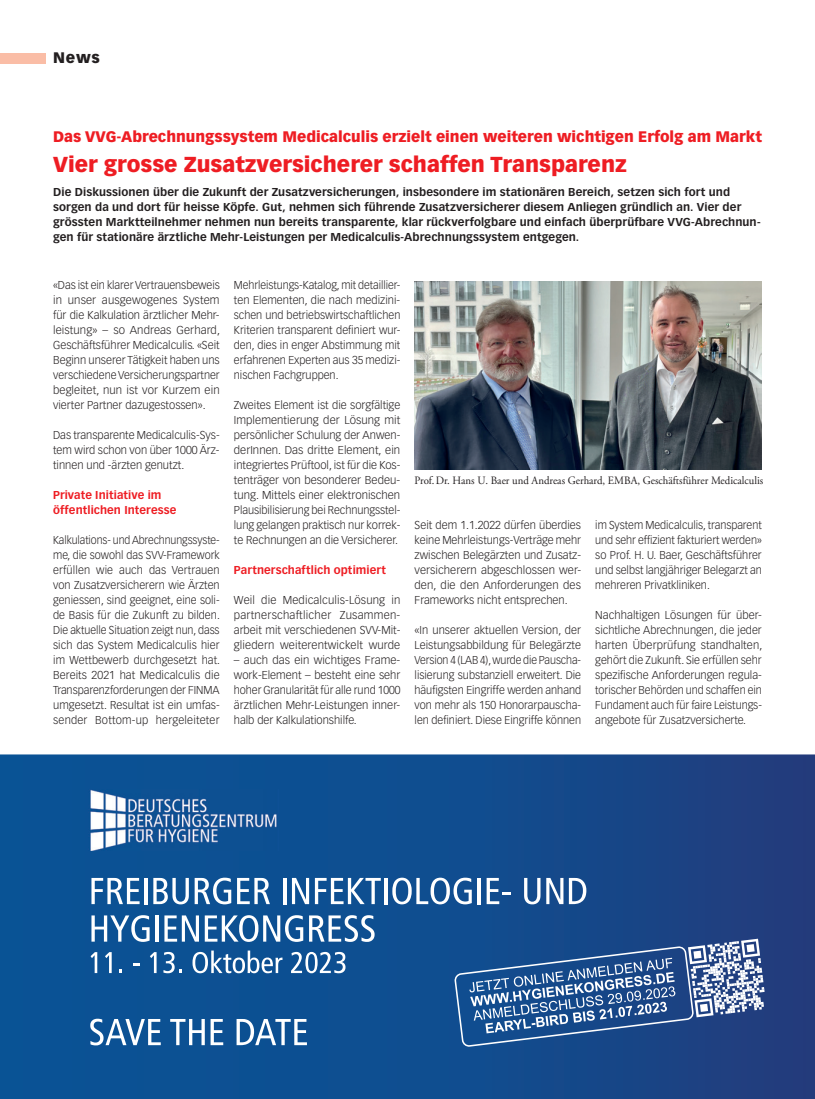
<style>
.page{position:relative;width:815px;height:1099px;background:#fff}
.page>*{position:absolute;margin:0;border:0;box-sizing:border-box;transform-origin:0 0}
.t1{font:900 21.25px "Vectora LT Std";color:#ee1d23}
.t2{font:900 15px "Vectora LT Std";color:#ee1d23}
.t3{font:900 15px "Vectora LT Std";color:#231f20}
.t4{font:300 11.25px/15px "Vectora LT Std";color:#231f20;text-align:justify}
.t5{font:700 11.25px/15px "Vectora LT Std";letter-spacing:.005em;color:#231f20}
.t6{font:300 11.25px/15px "Vectora LT Std";color:#231f20;text-align:justify;scale:.94 1}
.t7{font:300 11.25px/15px "Vectora LT Std";color:#231f20;text-align:justify;scale:.96 1}
.t8{font:11.25px "Adobe Garamond Pro";color:#231f20;scale:.96 1}
.t9{font:700 11.25px/15px "Vectora LT Std";letter-spacing:.005em;color:#ee1d23}
</style>
<div class="page">
<div style="left:0;top:53px;width:45px;height:10px;background:#fabda6"></div>
<svg style="left:0;top:754px;width:815px;height:344px;background:#124b8d"></svg>
<img style="left:89px;top:789px;width:189px;height:61px">
<svg style="left:91px;top:877px;width:49px;height:27px"></svg>
<hr style="left:144px;top:877px;width:4px;height:27px;background:#fff">
<svg style="left:153px;top:877px;width:36px;height:27px"></svg>
<svg style="left:195px;top:877px;width:36px;height:27px"></svg>
<svg style="left:237px;top:877px;width:33px;height:27px"></svg>
<hr style="left:283px;top:877px;width:3px;height:27px;background:#fff">
<svg style="left:292px;top:877px;width:17px;height:27px"></svg>
<svg style="left:315px;top:877px;width:66px;height:27px"></svg>
<hr style="left:384px;top:877px;width:4px;height:27px;background:#fff">
<svg style="left:392px;top:877px;width:80px;height:27px"></svg>
<hr style="left:478px;top:877px;width:3px;height:27px;background:#fff">
<svg style="left:487px;top:877px;width:24px;height:27px"></svg>
<svg style="left:524px;top:877px;width:16px;height:27px"></svg>
<svg style="left:546px;top:877px;width:17px;height:27px"></svg>
<svg style="left:569px;top:877px;width:17px;height:27px"></svg>
<svg style="left:91px;top:915px;width:59px;height:26px"></svg>
<hr style="left:155px;top:915px;width:4px;height:26px;background:#fff">
<svg style="left:164px;top:915px;width:35px;height:26px"></svg>
<svg style="left:205px;top:915px;width:98px;height:26px"></svg>
<svg style="left:309px;top:915px;width:66px;height:26px"></svg>
<svg style="left:91px;top:952px;width:6px;height:21px"></svg>
<svg style="left:105px;top:952px;width:7px;height:21px"></svg>
<svg style="left:133px;top:963px;width:6px;height:2px"></svg>
<svg style="left:150px;top:952px;width:7px;height:21px"></svg>
<svg style="left:163px;top:951px;width:19px;height:22px"></svg>
<svg style="left:193px;top:950px;width:89px;height:23px"></svg>
<svg style="left:291px;top:951px;width:55px;height:22px"></svg>
<svg style="left:90px;top:1018px;width:71px;height:27px"></svg>
<svg style="left:170px;top:1018px;width:35px;height:27px"></svg>
<svg style="left:211px;top:1018px;width:12px;height:27px"></svg>
<svg style="left:237px;top:1018px;width:70px;height:27px"></svg>
<svg style="left:454px;top:938px;width:311px;height:109px;background:#446a9e"></svg>
<img style="left:415px;top:281px;width:347px;height:188px">
<h2 class="t3" style="left:53px;top:49px;width:48px">News</h2>
<h2 class="t2" style="left:53px;top:127px;width:710px">Das VVG-Abrechnungssystem Medicalculis erzielt einen weiteren wichtigen Erfolg am Markt</h2>
<h1 class="t1" style="left:53px;top:151px;width:575px">Vier grosse Zusatzversicherer schaffen Transparenz</h1>
<p class="t5" style="left:53px;top:184px;width:709px">Die Diskussionen über die Zukunft der Zusatzversicherungen, insbesondere im stationären Bereich, setzen sich fort und sorgen da und dort für heisse Köpfe. Gut, nehmen sich führende Zusatzversicherer diesem Anliegen gründlich an. Vier der grössten Marktteilnehmer nehmen nun bereits transparente, klar rückverfolgbare und einfach überprüfbare VVG-Abrechnun&shy;gen für stationäre ärztliche Mehr-Leistungen per Medicalculis-Abrechnungssystem entgegen.</p>
<p class="t4" style="left:53px;top:278px;width:168px">«Das ist ein klarer Vertrauensbeweis in unser ausgewogenes System für die Kalkulation ärztlicher Mehr&shy;leistung» – so Andreas Gerhard, Geschäftsführer Medicalculis. «Seit Beginn unserer Tätigkeit haben uns verschiedene Versicherungspartner begleitet, nun ist vor Kurzem ein vierter Partner dazugestossen».</p>
<p class="t4" style="left:53px;top:428px;width:168px">Das transparente Medicalculis-Sys&shy;tem wird schon von ü ber 1000 Ärz&shy;tinnen und -ärzten genutzt.</p>
<p class="t9" style="left:53px;top:488px;width:125px">Private Initiative im öffentlichen Interesse</p>
<p class="t6" style="left:53px;top:533px;width:179px">Kalkulations- und Abrechnungssyste&shy;me, die sowohl das SVV- Framework erfüllen wie auch das Vertrauen von Zusatzversicherern wie Ärzten geniessen, sind geeignet, eine soli&shy;de Basis für die Zukunft zu bilden.<br>Die aktuelle Situation zeigt nun, dass sich das System Medicalculis hier im Wettbewerb durchgesetzt hat.<br>Bereits 2021 hat Medicalculis die Transparenzforderungen der FINMA umgesetzt. Resultat ist ein umfas&shy;sender Bottom-up hergeleiteter</p>
<p class="t7" style="left:234px;top:278px;width:175px">Mehrleistungs-Katalog, mit detaillier&shy;ten Elementen, die nach medizini&shy;schen und betriebswirtschaftlichen Kriterien transparent definiert wur&shy;den, dies in enger Abstimmung mit erfahrenen Experten aus 35 medizi&shy;nischen Fachgruppen.</p>
<p class="t4" style="left:234px;top:398px;width:168px">Zweites Element ist die sorgfältige Implementierung der Lösung mit persönlicher Schulung der Anwen&shy;derInnen. Das dritte Element, ein integriertes Prü ftool, ist fü r die Kos&shy;tenträger von besonderer Bedeu&shy;tung. Mittels einer elektronischen Plausibilisierung bei Rechnungsstel&shy;lung gelangen praktisch nur korrek&shy;te Rechnungen an die Versicherer.</p>
<p class="t9" style="left:234px;top:563px;width:154px">Partnerschaftlich optimiert</p>
<p class="t4" style="left:234px;top:593px;width:168px">Weil die Medicalculis-Lösung in partnerschaftlicher Zusammen&shy;arbeit mit verschiedenen SVV-Mit&shy;gliedern weiterentwickelt wurde</p>
<p class="t4" style="left:234px;top:653px;width:168px">– auch das ein wichtiges Frame&shy;work-Element – besteht eine sehr hoher Granularität fü r alle rund 1000 ärztlichen Mehr-Leistungen inner&shy;halb der Kalkulationshilfe.</p>
<p class="t8" style="left:415px;top:474px;width:365px">Prof. Dr. Hans U. Baer und Andreas Gerhard, EMBA, Geschäftsführer Medicalculis</p>
<p class="t4" style="left:415px;top:518px;width:168px">Seit dem 1.1.2022 dü rfen ü berdies keine Mehrleistungs-Verträge mehr zwischen Belegärzten und Zusatz&shy;versicherern abgeschlossen wer&shy;den, die den Anforderungen des Frameworks nicht entsprechen.</p>
<p class="t4" style="left:415px;top:623px;width:168px">«In unserer aktuellen Version, der Leistungsabbildung für Belegärzte Version 4 (LAB 4), wurde die Pauscha&shy;lisierung substanziell erweitert. Die häufigsten Eingriffe werden anhand von mehr als 150 Honorarpauscha&shy;len definiert. Diese Eingriffe können</p>
<p class="t7" style="left:595px;top:518px;width:175px">im System Medicalculis, transparent und sehr effizient fakturiert werden» so Prof. H. U. Baer, Geschäftsführer und selbst langjähriger Belegarzt an mehreren Privatkliniken.</p>
<p class="t4" style="left:595px;top:608px;width:169px">Nachhaltigen Lösungen für über&shy;sichtliche Abrechnungen, die jeder harten Überprüfung standhalten, gehört die Zukunft. Sie erfüllen sehr spezifische Anforderungen regula&shy;torischer Behörden und schaffen ein Fundament auch für faire Leistungs&shy;angebote für Zusatzversicherte.</p>
</div>
